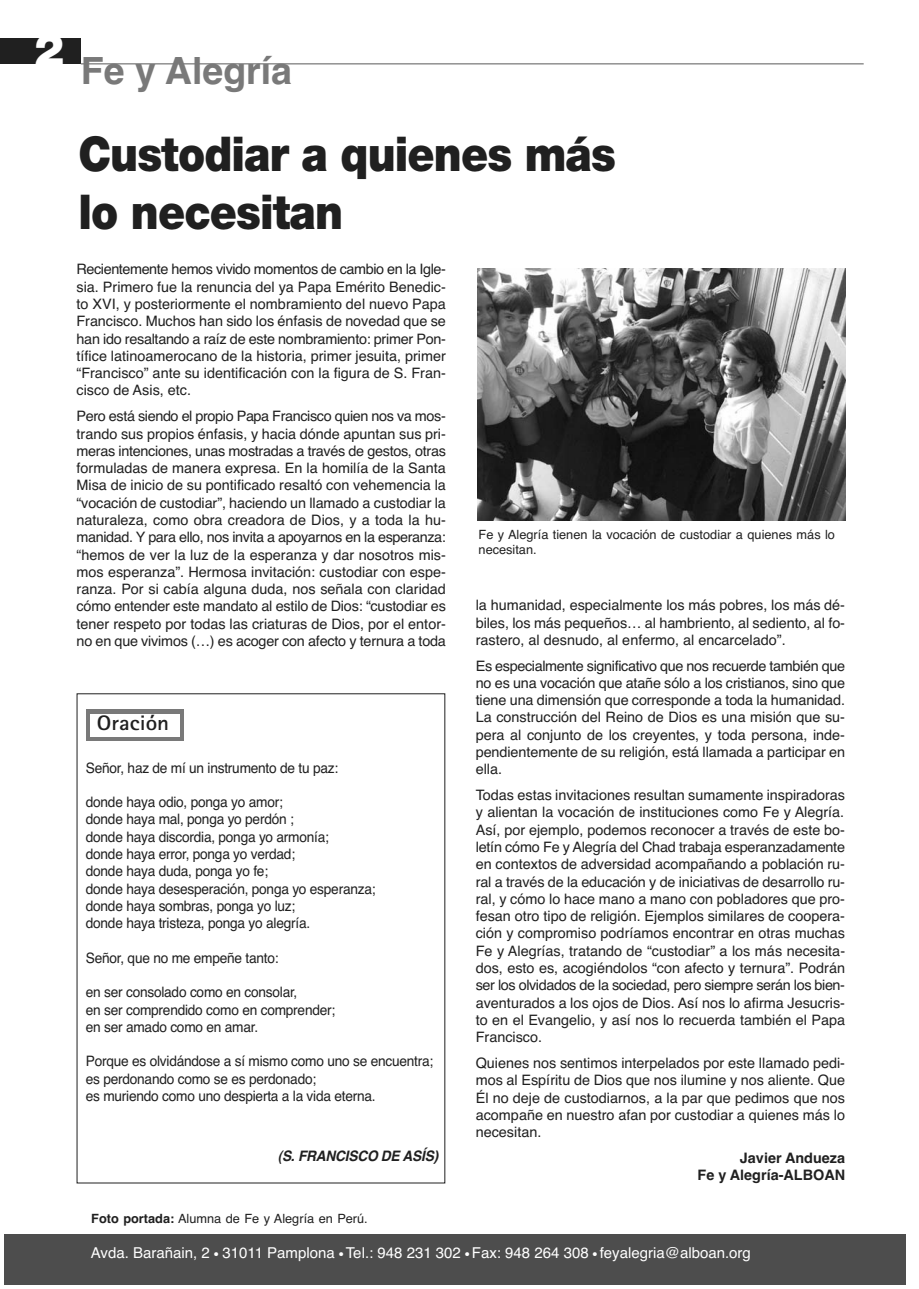
<style>
.page{position:relative;width:919px;height:1289px;background:#fff}
.page>*{position:absolute;margin:0;border:0;box-sizing:border-box;transform-origin:0 0}
.t1{font:900 48px/57.6px "Helvetica Neue";letter-spacing:-.02em;color:#202020;scale:.9 1}
.t2{font:700 37.5px "Helvetica";color:#797979}
.t3{font:700 21px "Rotis Sans Serif";color:#202020;scale:1.1 1}
.t4{font:15px "Helvetica";color:#fff}
.t5{font:14.4px/17.2px "Helvetica";letter-spacing:-.015em;color:#202020;text-align:justify}
.t6{font:14.4px/17.2px "Helvetica";letter-spacing:-.015em;color:#202020;scale:.95 1}
.t7{font:700 14.4px/17.2px "Helvetica";color:#202020;text-align:right}
.t8{font:italic 700 14.4px "Helvetica";color:#202020;scale:.95 1}
.t9{font:12.75px/15px "Helvetica";color:#202020}
.s1{font-weight:700}
</style>
<div class="page">
<div style="left:0;top:38px;width:81px;height:26px;background:#202020"></div>
<hr style="left:81px;top:63px;width:782px;height:2px;background:#909090">
<div style="left:4px;top:1233px;width:902px;height:51px;background:#4d4d4d"></div>
<img style="left:477px;top:268px;width:368px;height:252px">
<div style="left:86px;top:709px;width:97px;height:32px;background:#797979"></div>
<div style="left:90px;top:714px;width:89px;height:22px;background:#fff"></div>
<h2 class="t2" style="left:34px;top:57px;width:259px"><sup>2</sup> Fe y Alegría</h2>
<h1 class="t1" style="left:78px;top:129px;width:598px">Custodiar a quienes más lo necesitan</h1>
<p class="t5" style="left:77px;top:262px;width:371px">Recientemente hemos vivido momentos de cambio en la Igle&shy;sia. Primero fue la renuncia del ya Papa Emérito Benedic&shy;to XVI, y posteriormente el nombramiento del nuevo Papa Francisco. Muchos han sido los énfasis de novedad que se han ido resaltando a raíz de este nombramiento: primer Pon&shy;tífice latinoamerocano de la historia, primer jesuita, primer “Francisco” ante su identificación con la figura de S. Fran&shy;cisco de Asis, etc.</p>
<p class="t5" style="left:77px;top:409px;width:371px">Pero está siendo el propio Papa Francisco quien nos va mos&shy;trando sus propios énfasis, y hacia dónde apuntan sus pri&shy;meras intenciones, unas mostradas a través de gestos, otras formuladas de manera expresa. En la homilía de la Santa Misa de inicio de su pontificado resaltó con vehemencia la “vocación de custodiar”, haciendo un llamado a custodiar la naturaleza, como obra creadora de Dios, y a toda la hu&shy;manidad. Y para ello, nos invita a apoyarnos en la esperanza: “hemos de ver la luz de la esperanza y dar nosotros mis&shy;mos esperanza”. Hermosa invitación: custodiar con espe&shy;ranza. Por si cabía alguna duda, nos señala con claridad cómo entender este mandato al estilo de Dios: “custodiar es tener respeto por todas las criaturas de Dios, por el entor&shy;no en que vivimos (…) es acoger con afecto y ternura a toda</p>
<h3 class="t3" style="left:97px;top:715px;width:67px">Oración</h3>
<p class="t6" style="left:86px;top:760px;width:267px">Señor, haz de mí un instrumento de tu paz:</p>
<p class="t6" style="left:86px;top:794px;width:306px">donde haya odio, ponga yo amor;<br>donde haya mal, ponga yo perdón ;<br>donde haya discordia, ponga yo armonía;<br>donde haya error, ponga yo verdad;<br>donde haya duda, ponga yo fe;<br>donde haya desesperación, ponga yo esperanza; donde haya sombras, ponga yo luz;<br>donde haya tristeza, ponga yo alegría.</p>
<p class="t6" style="left:86px;top:950px;width:204px">Señor, que no me empeñe tanto:</p>
<p class="t6" style="left:86px;top:985px;width:264px">en ser consolado como en consolar,<br>en ser comprendido como en comprender; en ser amado como en amar.</p>
<p class="t6" style="left:86px;top:1054px;width:367px">Porque es olvidándose a sí mismo como uno se encuentra; es perdonando como se es perdonado;<br>es muriendo como uno despierta a la vida eterna.</p>
<p class="t8" style="left:278px;top:1150px;width:173px">(S.FRANCISCO DE ASÍS)</p>
<p class="t9" style="left:91px;top:1212px;width:278px"><span class="s1">Foto portada:</span> Alumna de Fe y Alegría en Perú.</p>
<p class="t9" style="left:478px;top:528px;width:358px">Fe y Alegría tienen la vocación de custodiar a quienes más lo necesitan.</p>
<p class="t5" style="left:475px;top:598px;width:371px">la humanidad, especialmente los más pobres, los más dé&shy;biles, los más pequeños… al hambriento, al sediento, al fo&shy;rastero, al desnudo, al enfermo, al encarcelado”.</p>
<p class="t5" style="left:475px;top:658px;width:371px">Es especialmente significativo que nos recuerde también que no es una vocación que atañe sólo a los cristianos, sino que tiene una dimensión que corresponde a toda la humanidad.<br>La construcción del Reino de Dios es una misión que su&shy;pera al conjunto de los creyentes, y toda persona, inde&shy;pendientemente de su religión, está llamada a participar en ella.</p>
<p class="t5" style="left:475px;top:787px;width:371px">Todas estas invitaciones resultan sumamente inspiradoras y alientan la vocación de instituciones como Fe y Alegría.<br>Así, por ejemplo, podemos reconocer a través de este bo&shy;letín cómo Fe y Alegría del Chad trabaja esperanzadamente en contextos de adversidad acompañando a población ru&shy;ral a través de la educación y de iniciativas de desarrollo ru&shy;ral, y cómo lo hace mano a mano con pobladores que pro&shy;fesan otro tipo de religión. Ejemplos similares de coopera&shy;ción y compromiso podríamos encontrar en otras muchas Fe y Alegrías, tratando de “custodiar” a los más necesita&shy;dos, esto es, acogiéndolos “con afecto y ternura”. Podrán ser los olvidados de la sociedad, pero siempre serán los bien&shy;aventurados a los ojos de Dios. Así nos lo afirma Jesucris&shy;to en el Evangelio, y así nos lo recuerda también el Papa Francisco.</p>
<p class="t5" style="left:475px;top:1055px;width:371px">Quienes nos sentimos interpelados por este llamado pedi&shy;mos al Espíritu de Dios que nos ilumine y nos aliente. Que Él no deje de custodiarnos, a la par que pedimos que nos acompañe en nuestro afan por custodiar a quienes más lo necesitan.</p>
<p class="t7" style="left:697px;top:1150px;width:149px">Javier Andueza<br>Fe y Alegría-ALBOAN</p>
<p class="t4" style="left:91px;top:1247px;width:661px">Avda. Barañain, 2 ● 31011 Pamplona ● Tel.: 948 231 302 ● Fax: 948 264 308 ● feyalegria@alboan.org</p>
</div>
